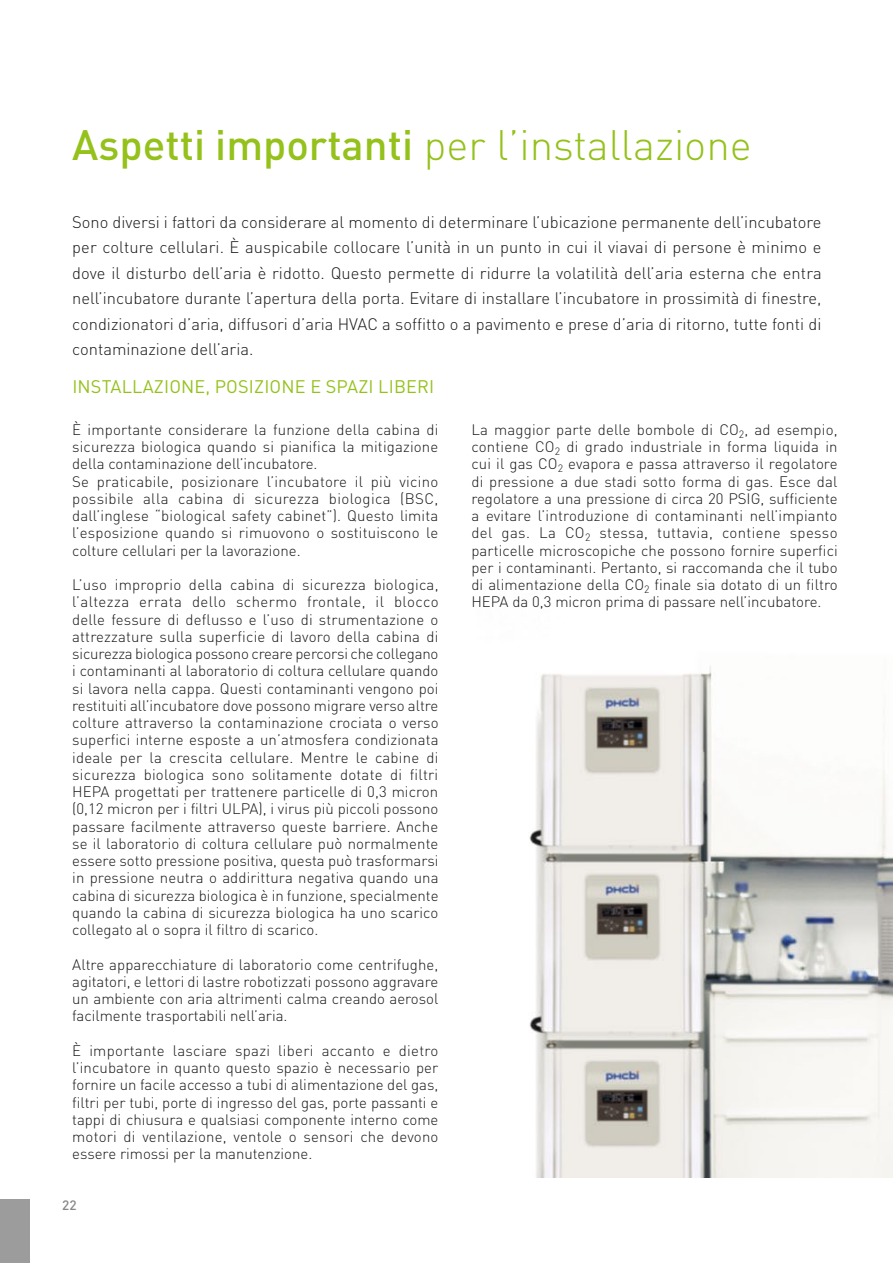
<style>
.page{position:relative;width:893px;height:1263px;background:#fff}
.page>*{position:absolute;margin:0;border:0;box-sizing:border-box;transform-origin:0 0}
.t1{font:300 42px "DINOT";color:#94c11a}
.t2{font:18px "DINOT";letter-spacing:.01em;color:#94c11a}
.t3{font:300 16.5px/25.5px "DINOT";color:#181716;text-align:justify}
.t4{font:300 15px/17.2px "DINOT";letter-spacing:.005em;color:#181716;text-align:justify}
.t5{font:500 13.5px "DINOT";color:#868786}
.s1{font-weight:500}
</style>
<div class="page">
<div style="left:0;top:1199px;width:30px;height:64px;background:#9c9c9d"></div>
<img style="left:529px;top:666px;width:364px;height:512px">
<h1 class="t1" style="left:72px;top:119px;width:681px"><span class="s1">Aspetti importanti</span> per lʼinstallazione</h1>
<p class="t3" style="left:72px;top:209px;width:751px">Sono diversi i fattori da considerare al momento di determinare l’ubicazione permanente dell’incubatore per colture cellulari. È auspicabile collocare l’unità in un punto in cui il viavai di persone è minimo e dove il disturbo dell’aria è ridotto. Questo permette di ridurre la volatilità dell’aria esterna che entra nell’incubatore durante l’apertura della porta. Evitare di installare l’incubatore in prossimità di finestre, condizionatori d’aria, diffusori d’aria HVAC a soffitto o a pavimento e prese d’aria di ritorno, tutte fonti di contaminazione dell’aria.</p>
<p class="t2" style="left:72px;top:375px;width:363px">INSTALLAZIONE, POSIZIONE E SPAZI LIBERI</p>
<p class="t4" style="left:72px;top:421px;width:368px;text-align:left">È importante considerare la funzione della cabina di sicurezza biologica quando si pianifica la mitigazione della contaminazione dell’incubatore.<br>Se praticabile, posizionare l’incubatore il più vicino possibile alla cabina di sicurezza biologica (BSC, dall’inglese “biological safety cabinet”). Questo limita l’esposizione quando si rimuovono o sostituiscono le colture cellulari per la lavorazione.</p>
<p class="t4" style="left:72px;top:576px;width:368px">L’uso improprio della cabina di sicurezza biologica, l’altezza errata dello schermo frontale, il blocco delle fessure di deflusso e l’uso di strumentazione o attrezzature sulla superficie di lavoro della cabina di sicurezza biologica possono creare percorsi che collegano i contaminanti al laboratorio di coltura cellulare quando si lavora nella cappa. Questi contaminanti vengono poi restituiti all’incubatore dove possono migrare verso altre colture attraverso la contaminazione crociata o verso superfici interne esposte a un’atmosfera condizionata ideale per la crescita cellulare. Mentre le cabine di sicurezza biologica sono solitamente dotate di filtri HEPA progettati per trattenere particelle di 0,3 micron (0,12 micron per i filtri ULPA), i virus più piccoli possono passare facilmente attraverso queste barriere. Anche se il laboratorio di coltura cellulare può normalmente essere sotto pressione positiva, questa può trasformarsi in pressione neutra o addirittura negativa quando una cabina di sicurezza biologica è in funzione, specialmente quando la cabina di sicurezza biologica ha uno scarico collegato al o sopra il filtro di scarico.</p>
<p class="t4" style="left:72px;top:955px;width:368px">Altre apparecchiature di laboratorio come centrifughe, agitatori, e lettori di lastre robotizzati possono aggravare un ambiente con aria altrimenti calma creando aerosol facilmente trasportabili nell’aria.</p>
<p class="t4" style="left:72px;top:1042px;width:368px">È importante lasciare spazi liberi accanto e dietro l’incubatore in quanto questo spazio è necessario per fornire un facile accesso a tubi di alimentazione del gas, filtri per tubi, porte di ingresso del gas, porte passanti e tappi di chiusura e qualsiasi componente interno come motori di ventilazione, ventole o sensori che devono essere rimossi per la manutenzione.</p>
<p class="t5" style="left:62px;top:1196px;width:16px">22</p>
<p class="t4" style="left:471px;top:421px;width:368px">La maggior parte delle bombole di CO<sub>2</sub>, ad esempio, contiene CO<sub>2</sub> di grado industriale in forma liquida in cui il gas CO<sub>2</sub> evapora e passa attraverso il regolatore di pressione a due stadi sotto forma di gas. Esce dal regolatore a una pressione di circa 20 PSIG, sufficiente a evitare l’introduzione di contaminanti nell’impianto del gas. La CO<sub>2</sub> stessa, tuttavia, contiene spesso particelle microscopiche che possono fornire superfici per i contaminanti. Pertanto, si raccomanda che il tubo di alimentazione della CO<sub>2</sub> finale sia dotato di un filtro HEPA da 0,3 micron prima di passare nell’incubatore.</p>
</div>
